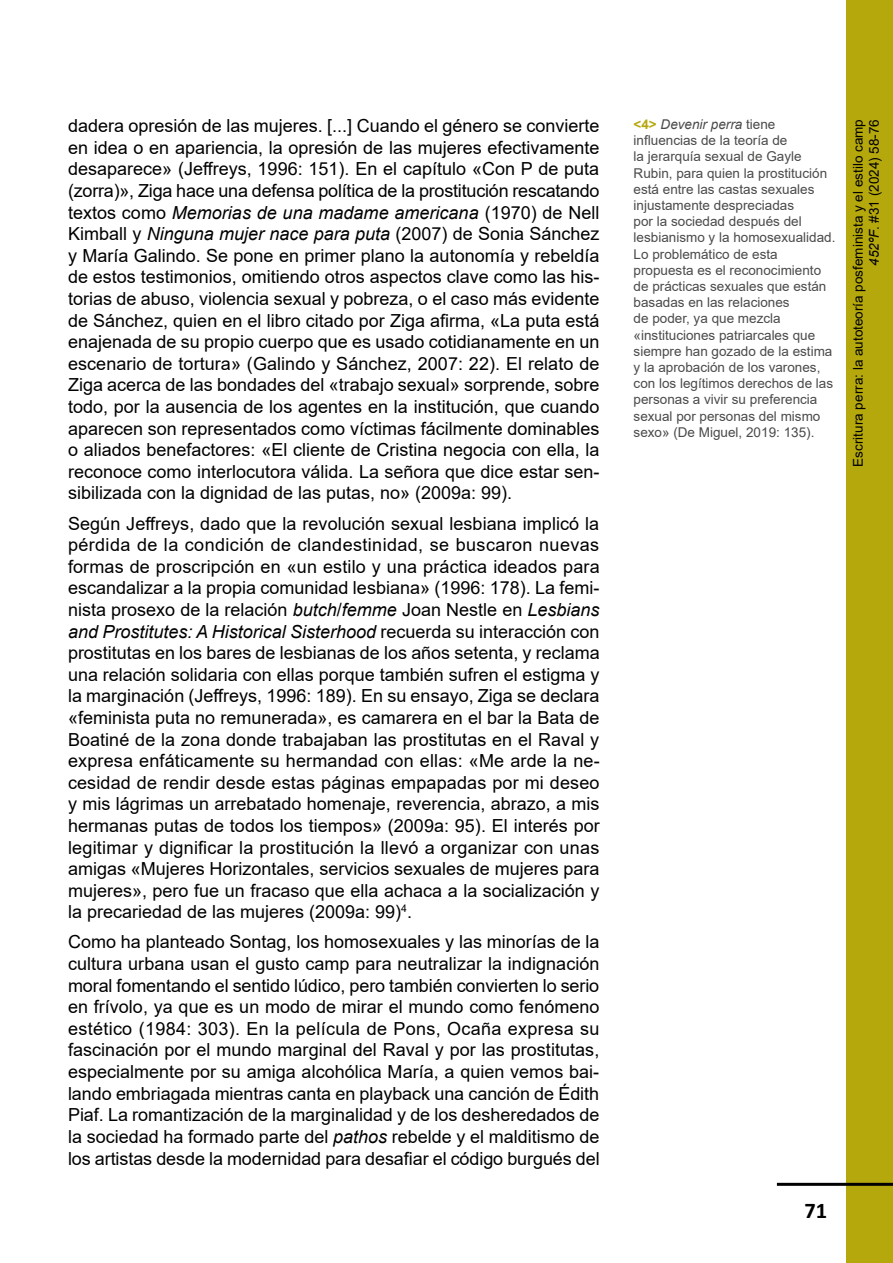
<style>
.page{position:relative;width:893px;height:1263px;background:#fff}
.page>*{position:absolute;margin:0;border:0;box-sizing:border-box;transform-origin:0 0}
.t1{font:700 22.5px "Calibri";color:#000}
.t2{font:18px/21.6px "Arial";color:#000;text-align:justify}
.t3{font:13.5px/16.2px "Arial";color:#4a4a49}
.t4{font:13.5px/16.2px "Arial";color:#000;text-align:right}
.s1{font-style:italic}
.s2{font-weight:700;color:#b5a80c}
</style>
<div class="page">
<div style="left:846px;top:0;width:47px;height:1263px;background:#b5a80c"></div>
<hr style="left:777px;top:1183px;width:116px;height:3px;background:#000">
<p class="t2" style="left:68px;top:115px;width:533px">dadera opresión de las mujeres. [...] Cuando el género se convierte en idea o en apariencia, la opresión de las mujeres efectivamente desaparece» (Jeffreys, 1996: 151). En el capítulo «Con P de puta (zorra)», Ziga hace una defensa política de la prostitución rescatando textos como <span class="s1">Memorias de una madame americana</span> (1970) de Nell Kimball y <span class="s1">Ninguna mujer nace para puta</span> (2007) de Sonia Sánchez y María Galindo. Se pone en primer plano la autonomía y rebeldía de estos testimonios, omitiendo otros aspectos clave como las his&shy;torias de abuso, violencia sexual y pobreza, o el caso más evidente de Sánchez, quien en el libro citado por Ziga afirma, «La puta está enajenada de su propio cuerpo que es usado cotidianamente en un escenario de tortura» (Galindo y Sánchez, 2007: 22). El relato de Ziga acerca de las bondades del «trabajo sexual» sorprende, sobre todo, por la ausencia de los agentes en la institución, que cuando aparecen son representados como víctimas fácilmente dominables o aliados benefactores: «El cliente de Cristina negocia con ella, la reconoce como interlocutora válida. La señora que dice estar sen&shy;sibilizada con la dignidad de las putas, no» (2009a: 99).</p>
<p class="t2" style="left:68px;top:512px;width:533px">Según Jeffreys, dado que la revolución sexual lesbiana implicó la pérdida de la condición de clandestinidad, se buscaron nuevas formas de proscripción en «un estilo y una práctica ideados para escandalizar a la propia comunidad lesbiana» (1996: 178). La femi&shy;nista prosexo de la relación <span class="s1">butch</span>/<span class="s1">femme</span> Joan Nestle en <span class="s1">Lesbians and Prostitutes: A Historical Sisterhood</span> recuerda su interacción con prostitutas en los bares de lesbianas de los años setenta, y reclama una relación solidaria con ellas porque también sufren el estigma y la marginación (Jeffreys, 1996: 189). En su ensayo, Ziga se declara «feminista puta no remunerada», es camarera en el bar la Bata de Boatiné de la zona donde trabajaban las prostitutas en el Raval y expresa enfáticamente su hermandad con ellas: «Me arde la ne&shy;cesidad de rendir desde estas páginas empapadas por mi deseo y mis lágrimas un arrebatado homenaje, reverencia, abrazo, a mis hermanas putas de todos los tiempos» (2009a: 95). El interés por legitimar y dignificar la prostitución la llevó a organizar con unas amigas «Mujeres Horizontales, servicios sexuales de mujeres para mujeres», pero fue un fracaso que ella achaca a la socialización y la precariedad de las mujeres (2009a: 99)<sup>4</sup>.</p>
<p class="t2" style="left:68px;top:931px;width:533px">Como ha planteado Sontag, los homosexuales y las minorías de la cultura urbana usan el gusto camp para neutralizar la indignación moral fomentando el sentido lúdico, pero también convierten lo serio en frívolo, ya que es un modo de mirar el mundo como fenómeno estético (1984: 303). En la película de Pons, Ocaña expresa su fascinación por el mundo marginal del Raval y por las prostitutas, especialmente por su amiga alcohólica María, a quien vemos bai&shy;lando embriagada mientras canta en playback una canción de Édith Piaf. La romantización de la marginalidad y de los desheredados de la sociedad ha formado parte del <span class="s1">pathos</span> rebelde y el malditismo de los artistas desde la modernidad para desafiar el código burgués del</p>
<p class="t3" style="left:634px;top:116px;width:203px"><span class="s2">&lt;4&gt;</span> <span class="s1">Devenir perra</span> tiene influencias de la teoría de<br>la jerarquía sexual de Gayle<br>Rubin, para quien la prostitución está entre las castas sexuales injustamente despreciadas<br>por la sociedad después del lesbianismo y la homosexualidad.<br>Lo problemático de esta propuesta es el reconocimiento de prácticas sexuales que están basadas en las relaciones<br>de poder, ya que mezcla «instituciones patriarcales que siempre han gozado de la estima y la aprobación de los varones, con los legítimos derechos de las personas a vivir su preferencia sexual por personas del mismo sexo» (De Miguel, 2019: 135).</p>
<p class="t4" style="left:850px;top:466px;width:349px;rotate:-90deg">Escritura perra: la autoteoría posfeminista y el estilo camp<br><span class="s1">452ºF</span>. #31 (2024) 58-76</p>
<p class="t1" style="left:804px;top:1195px;width:24px">71</p>
</div>
